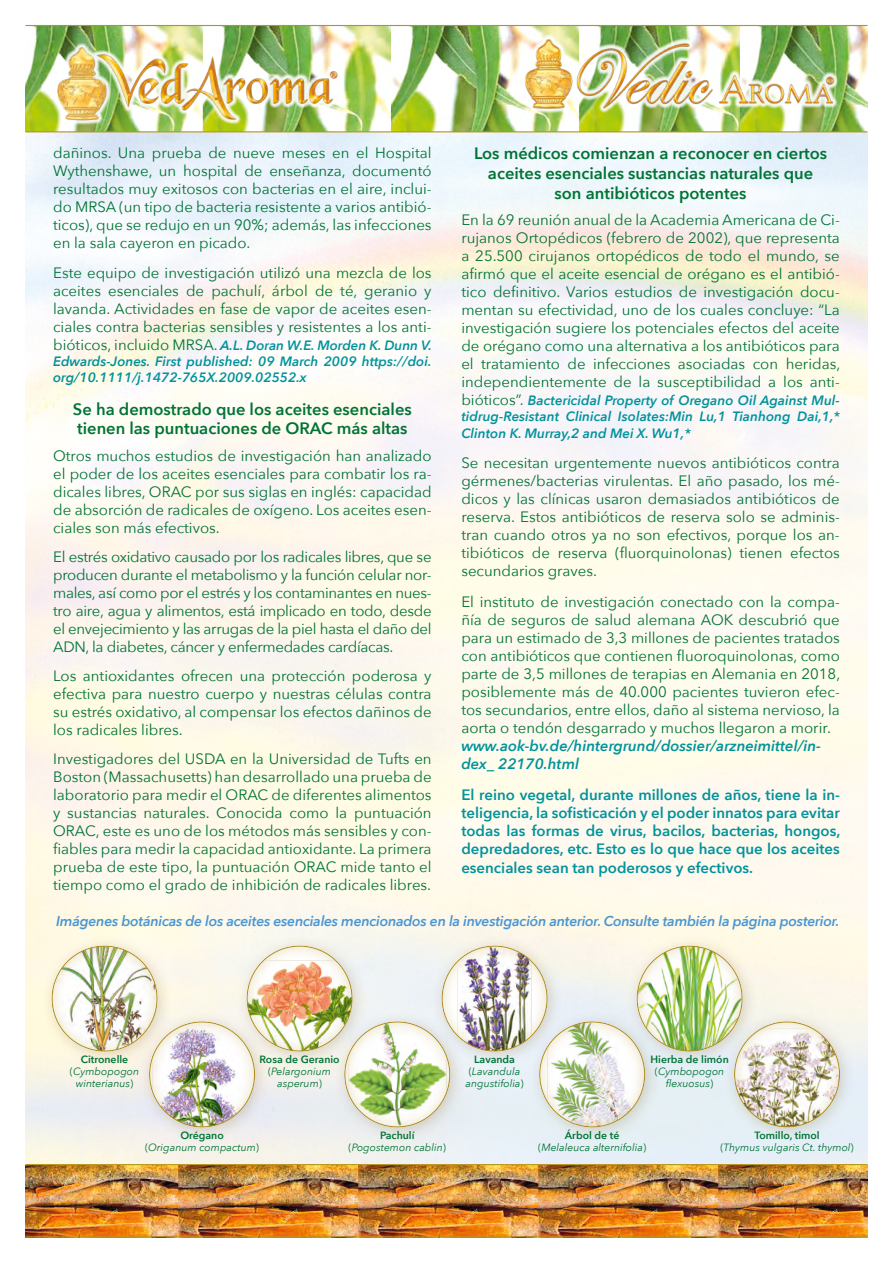
<style>
.page{position:relative;width:893px;height:1263px;background:#fff}
.page>*{position:absolute;margin:0;border:0;box-sizing:border-box;transform-origin:0 0}
.t1{font:600 16.5px/19.8px "Avenir Next";color:#007335}
.t2{font:15px/18px "Avenir Next";color:#007335;text-align:justify}
.t3{font:600 15px/18.3px "Avenir Next";color:#00939c;text-align:justify}
.t4{font:italic 600 15px/18px "Avenir Next";color:#00939c}
.t5{font:italic 600 14.25px "Avenir Next";letter-spacing:-.02em;color:#4a96d2}
.t6{font:italic 600 13.5px/16.2px "Avenir Next";color:#00939c;text-align:justify}
.t7{font:italic 10.5px/12px "Avenir Next";color:#007335;text-align:center}
.s1{font-weight:400;font-style:normal;font-size:15px;color:#007335}
.s2{font-weight:600;font-style:normal}
.s3{font-style:normal}
</style>
<div class="page">
<img style="left:26px;top:26px;width:841px;height:105px">
<img style="left:26px;top:1165px;width:841px;height:71px">
<hr style="left:26px;top:131px;width:841px;height:1px;background:#b6941d">
<hr style="left:26px;top:1164px;width:841px;height:1px;background:#b6941d">
<hr style="left:26px;top:1236px;width:841px;height:1px;background:#b6941d">
<hr style="left:26px;top:25px;width:841px;height:1px;background:#b6941d">
<div style="left:40px;top:934px;width:133px;height:133px;background:#866924;opacity:.26"></div>
<div style="left:38px;top:934px;width:134px;height:119px;background:#b6941d;opacity:.35"></div>
<div style="left:233px;top:934px;width:134px;height:119px;background:#f7f6ee"></div>
<div style="left:428px;top:934px;width:134px;height:119px;background:#f9f5ea"></div>
<div style="left:625px;top:934px;width:133px;height:133px;background:#866924;opacity:.26"></div>
<div style="left:625px;top:934px;width:131px;height:119px;background:#b6941d;opacity:.35"></div>
<div style="left:723px;top:1010px;width:133px;height:133px;background:#866924;opacity:.26"></div>
<div style="left:722px;top:1010px;width:132px;height:118px;background:#b6941d;opacity:.35"></div>
<div style="left:528px;top:1010px;width:133px;height:133px;background:#866924;opacity:.26"></div>
<div style="left:527px;top:1010px;width:132px;height:118px;background:#b6941d;opacity:.35"></div>
<div style="left:333px;top:1010px;width:133px;height:133px;background:#866924;opacity:.26"></div>
<div style="left:332px;top:1010px;width:132px;height:118px;background:#b6941d;opacity:.35"></div>
<div style="left:138px;top:1010px;width:133px;height:133px;background:#866924;opacity:.26"></div>
<img style="left:150px;top:946px;width:495px;height:156px">
<div style="left:136px;top:1010px;width:133px;height:118px;background:#b6941d;opacity:.35"></div>
<div style="left:520px;top:34px;width:319px;height:80px;background:#fff;opacity:.9"></div>
<img style="left:525px;top:39px;width:310px;height:70px">
<div style="left:52px;top:43px;width:291px;height:82px;background:#fff;opacity:.9"></div>
<img style="left:55px;top:46px;width:285px;height:76px">
<p class="t2" style="left:53px;top:143px;width:380px">dañinos. Una prueba de nueve meses en el Hospital Wythenshawe, un hospital de enseñanza, documentó resultados muy exitosos con bacterias en el aire, inclui&shy;do MRSA (un tipo de bacteria resistente a varios antibió&shy;ticos), que se redujo en un 90%; además, las infecciones en la sala cayeron en picado.</p>
<p class="t2" style="left:53px;top:263px;width:380px">Este equipo de investigación utilizó una mezcla de los aceites esenciales de pachulí, árbol de té, geranio y lavanda. Actividades en fase de vapor de aceites esen&shy;ciales contra bacterias sensibles y resistentes a los anti-</p>
<p class="t6" style="left:53px;top:336px;width:380px"><span class="s1">bióticos, incluido MRSA.</span> A.L. Doran W.E. Morden K. Dunn V.<br>Edwards-Jones. First published: 09 March 2009 https://doi. org/10.1111/j.1472-765X.2009.02552.x</p>
<p class="t1" style="left:73px;top:399px;width:340px">Se ha demostrado que los aceites esenciales tienen las puntuaciones de ORAC más altas</p>
<p class="t2" style="left:53px;top:446px;width:380px">Otros muchos estudios de investigación han analizado el poder de los aceites esenciales para combatir los ra&shy;dicales libres, ORAC por sus siglas en inglés: capacidad de absorción de radicales de oxígeno. Los aceites esen&shy;ciales son más efectivos.</p>
<p class="t2" style="left:53px;top:547px;width:380px">El estrés oxidativo causado por los radicales libres, que se producen durante el metabolismo y la función celular nor&shy;males, así como por el estrés y los contaminantes en nues&shy;tro aire, agua y alimentos, está implicado en todo, desde el envejecimiento y las arrugas de la piel hasta el daño del ADN, la diabetes, cáncer y enfermedades cardíacas.</p>
<p class="t2" style="left:53px;top:666px;width:380px">Los antioxidantes ofrecen una protección poderosa y efectiva para nuestro cuerpo y nuestras células contra su estrés oxidativo, al compensar los efectos dañinos de los radicales libres.</p>
<p class="t2" style="left:53px;top:749px;width:380px">Investigadores del USDA en la Universidad de Tufts en Boston (Massachusetts) han desarrollado una prueba de laboratorio para medir el ORAC de diferentes alimentos y sustancias naturales. Conocida como la puntuación ORAC, este es uno de los métodos más sensibles y con&shy;fiables para medir la capacidad antioxidante. La primera prueba de este tipo, la puntuación ORAC mide tanto el tiempo como el grado de inhibición de radicales libres.</p>
<p class="t1" style="left:474px;top:143px;width:355px;text-align:center">Los médicos comienzan a reconocer en ciertos aceites esenciales sustancias naturales que son antibióticos potentes</p>
<p class="t2" style="left:461px;top:210px;width:380px">En la 69 reunión anual de la Academia Americana de Ci&shy;rujanos Ortopédicos (febrero de 2002), que representa a 25.500 cirujanos ortopédicos de todo el mundo, se afirmó que el aceite esencial de orégano es el antibió&shy;tico definitivo. Varios estudios de investigación docu&shy;mentan su efectividad, uno de los cuales concluye: “La investigación sugiere los potenciales efectos del aceite de orégano como una alternativa a los antibióticos para el tratamiento de infecciones asociadas con heridas, independientemente de la susceptibilidad a los anti-</p>
<p class="t6" style="left:461px;top:392px;width:380px"><span class="s1">bióticos”.</span> Bactericidal Property of Oregano Oil Against Mul&shy;tidrug-Resistant Clinical Isolates:Min Lu,1 Tianhong Dai,1,* Clinton K. Murray,2 and Mei X. Wu1,*</p>
<p class="t2" style="left:461px;top:453px;width:380px">Se necesitan urgentemente nuevos antibióticos contra gérmenes/bacterias virulentas. El año pasado, los mé&shy;dicos y las clínicas usaron demasiados antibióticos de reserva. Estos antibióticos de reserva solo se adminis&shy;tran cuando otros ya no son efectivos, porque los an&shy;tibióticos de reserva (fluorquinolonas) tienen efectos secundarios graves.</p>
<p class="t2" style="left:461px;top:592px;width:380px">El instituto de investigación conectado con la compa&shy;ñía de seguros de salud alemana AOK descubrió que para un estimado de 3,3 millones de pacientes tratados con antibióticos que contienen fluoroquinolonas, como parte de 3,5 millones de terapias en Alemania en 2018, posiblemente más de 40.000 pacientes tuvieron efec&shy;tos secundarios, entre ellos, daño al sistema nervioso, la aorta o tendón desgarrado y muchos llegaron a morir.</p>
<p class="t4" style="left:461px;top:736px;width:361px">www.aok-bv.de/hintergrund/dossier/arzneimittel/in&shy;dex_ 22170.html</p>
<p class="t3" style="left:461px;top:785px;width:380px">El reino vegetal, durante millones de años, tiene la in&shy;teligencia, la sofisticación y el poder innatos para evitar todas las formas de virus, bacilos, bacterias, hongos, depredadores, etc. Esto es lo que hace que los aceites esenciales sean tan poderosos y efectivos.</p>
<p class="t5" style="left:56px;top:909px;width:785px">Imágenes botánicas de los aceites esenciales mencionados en la investigación anterior. Consulte también la página posterior.</p>
<p class="t7" style="left:70px;top:1053px;width:71px"><span class="s2">Citronelle </span><span class="s3">(</span>Cymbopogon winterianus<span class="s3">)</span></p>
<p class="t7" style="left:259px;top:1053px;width:82px"><span class="s2">Rosa de Geranio </span><span class="s3">(</span>Pelargonium asperum<span class="s3">)</span></p>
<p class="t7" style="left:465px;top:1053px;width:60px"><span class="s2">Lavanda </span><span class="s3">(</span>Lavandula angustifolia<span class="s3">)</span></p>
<p class="t7" style="left:650px;top:1053px;width:80px"><span class="s2">Hierba de limón </span><span class="s3">(</span>Cymbopogon flexuosus<span class="s3">)</span></p>
<p class="t7" style="left:145px;top:1129px;width:116px"><span class="s2">Orégano<br></span><span class="s3">(</span>Origanum compactum<span class="s3">)</span></p>
<p class="t7" style="left:349px;top:1129px;width:99px"><span class="s2">Pachulí </span><span class="s3">(</span>Pogostemon cablin<span class="s3">)</span></p>
<p class="t7" style="left:538px;top:1129px;width:109px"><span class="s2">Árbol de té </span><span class="s3">(</span>Melaleuca alternifolia<span class="s3">)</span></p>
<p class="t7" style="left:720px;top:1129px;width:135px"><span class="s2">Tomillo, timol<br></span><span class="s3">(</span>Thymus vulgaris Ct. thymol<span class="s3">)</span></p>
</div>
